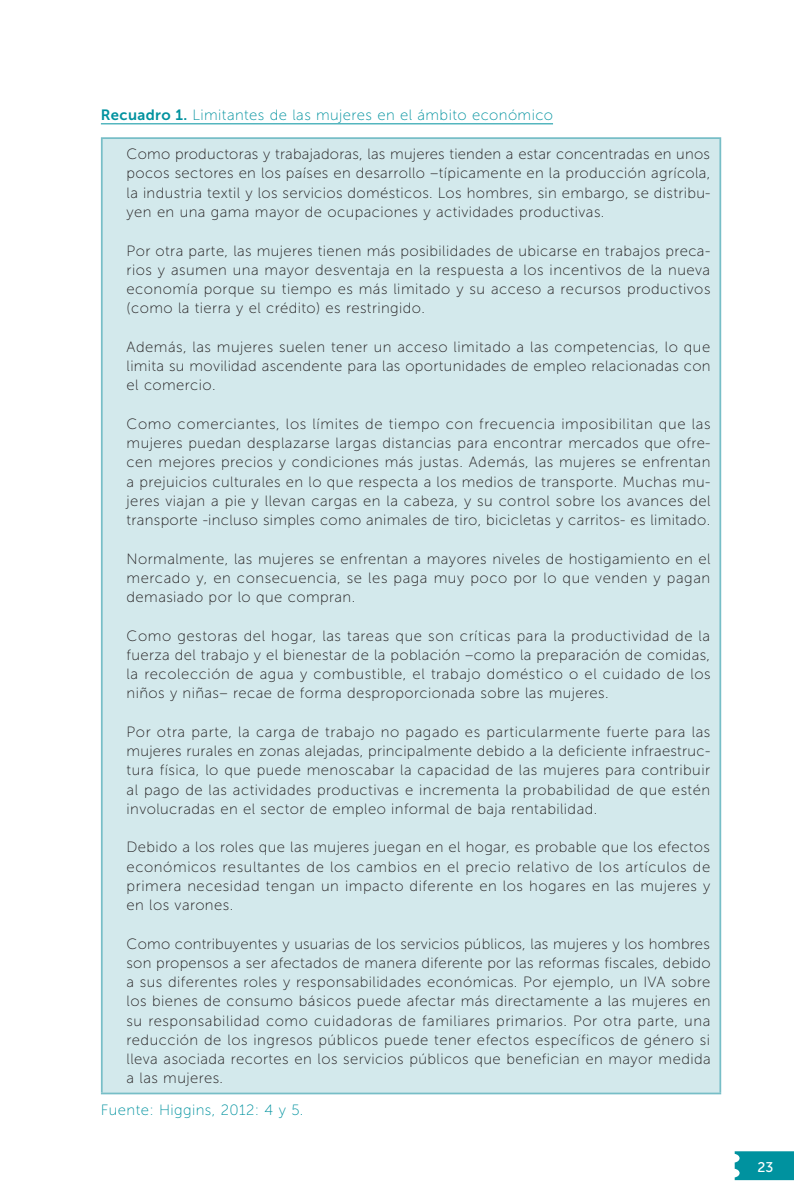
<style>
.page{position:relative;width:794px;height:1191px;background:#fff}
.page>*{position:absolute;margin:0;border:0;box-sizing:border-box;transform-origin:0 0}
.t1{font:14.88px/19.2px "Museo Sans 100";letter-spacing:.03em;color:#231f20;text-align:justify}
.TÍTULO_DE_FIGURA_Sup{font:14.88px "Museo Sans 100";letter-spacing:.03em;color:#00929f}
.TÍTULO_DE_FIGURA{font:14.88px "Museo Sans 100";letter-spacing:.03em;color:#00929f}
.t2{font:14px "Museo Sans 500";color:#fff}
.s1{font-family:"Museo Sans 700"}
</style>
<div class="page">
<svg style="left:734px;top:1151px;width:60px;height:29px;background:#0e98a4"></svg>
<hr style="left:101px;top:123px;width:452px;height:1px;background:#00929f">
<div style="left:102px;top:138px;width:618px;height:955px;background:#d3e9ec"></div>
<hr style="left:101px;top:137px;width:620px;height:2px;background:#77bec7">
<hr style="left:101px;top:139px;width:2px;height:953px;background:#77bec7">
<hr style="left:719px;top:139px;width:2px;height:953px;background:#77bec7">
<hr style="left:101px;top:1092px;width:620px;height:2px;background:#77bec7">
<p class="TÍTULO_DE_FIGURA_Sup" style="left:101px;top:107px;width:454px"><span class="s1">Recuadro 1.</span> Limitantes de las mujeres en el ámbito económico</p>
<p class="t1" style="left:127px;top:145px;width:585px">Como productoras y trabajadoras, las mujeres tienden a estar concentradas en unos pocos sectores en los países en desarrollo –típicamente en la producción agrícola, la industria textil y los servicios domésticos. Los hombres, sin embargo, se distribu&shy;yen en una gama mayor de ocupaciones y actividades productivas.</p>
<p class="t1" style="left:127px;top:241px;width:585px">Por otra parte, las mujeres tienen más posibilidades de ubicarse en trabajos preca&shy;rios y asumen una mayor desventaja en la respuesta a los incentivos de la nueva economía porque su tiempo es más limitado y su acceso a recursos productivos (como la tierra y el crédito) es restringido.</p>
<p class="t1" style="left:127px;top:337px;width:585px">Además, las mujeres suelen tener un acceso limitado a las competencias, lo que limita su movilidad ascendente para las oportunidades de empleo relacionadas con el comercio.</p>
<p class="t1" style="left:127px;top:414px;width:585px">Como comerciantes, los límites de tiempo con frecuencia imposibilitan que las mujeres puedan desplazarse largas distancias para encontrar mercados que ofre&shy;cen mejores precios y condiciones más justas. Además, las mujeres se enfrentan a prejuicios culturales en lo que respecta a los medios de transporte. Muchas mu&shy;jeres viajan a pie y llevan cargas en la cabeza, y su control sobre los avances del transporte -incluso simples como animales de tiro, bicicletas y carritos- es limitado.</p>
<p class="t1" style="left:127px;top:549px;width:585px">Normalmente, las mujeres se enfrentan a mayores niveles de hostigamiento en el mercado y, en consecuencia, se les paga muy poco por lo que venden y pagan demasiado por lo que compran.</p>
<p class="t1" style="left:127px;top:626px;width:585px">Como gestoras del hogar, las tareas que son críticas para la productividad de la fuerza del trabajo y el bienestar de la población –como la preparación de comidas, la recolección de agua y combustible, el trabajo doméstico o el cuidado de los niños y niñas– recae de forma desproporcionada sobre las mujeres.</p>
<p class="t1" style="left:127px;top:722px;width:585px">Por otra parte, la carga de trabajo no pagado es particularmente fuerte para las mujeres rurales en zonas alejadas, principalmente debido a la deficiente infraestruc&shy;tura física, lo que puede menoscabar la capacidad de las mujeres para contribuir al pago de las actividades productivas e incrementa la probabilidad de que estén involucradas en el sector de empleo informal de baja rentabilidad.</p>
<p class="t1" style="left:127px;top:838px;width:585px">Debido a los roles que las mujeres juegan en el hogar, es probable que los efectos económicos resultantes de los cambios en el precio relativo de los artículos de primera necesidad tengan un impacto diferente en los hogares en las mujeres y en los varones.</p>
<p class="t1" style="left:127px;top:934px;width:585px">Como contribuyentes y usuarias de los servicios públicos, las mujeres y los hombres son propensos a ser afectados de manera diferente por las reformas fiscales, debido a sus diferentes roles y responsabilidades económicas. Por ejemplo, un IVA sobre los bienes de consumo básicos puede afectar más directamente a las mujeres en su responsabilidad como cuidadoras de familiares primarios. Por otra parte, una reducción de los ingresos públicos puede tener efectos específicos de género si lleva asociada recortes en los servicios públicos que benefician en mayor medida a las mujeres.</p>
<p class="TÍTULO_DE_FIGURA" style="left:101px;top:1101px;width:204px">Fuente: Higgins, 2012: 4 y 5.</p>
<p class="t2" style="left:757px;top:1159px;width:17px">23</p>
</div>
